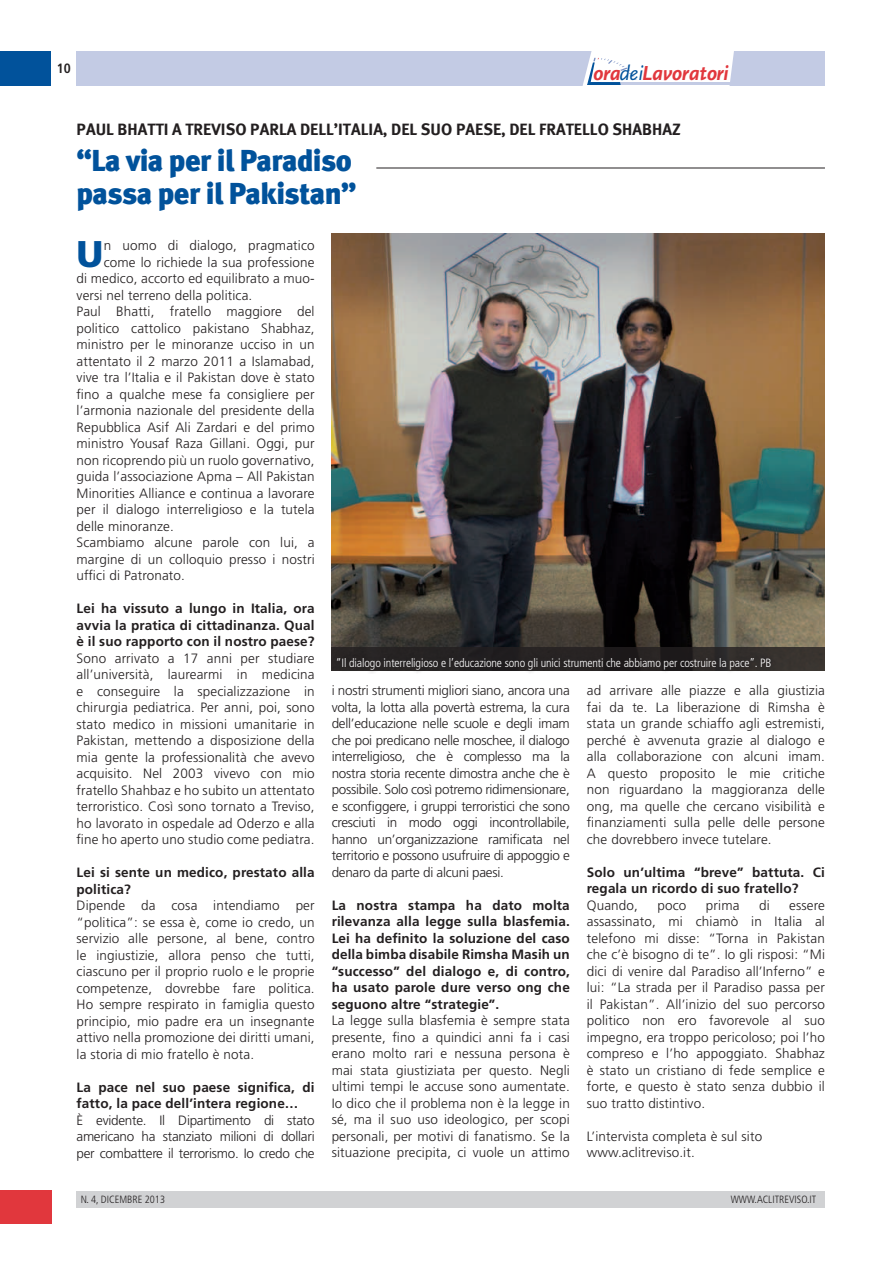
<style>
.page{position:relative;width:893px;height:1263px;background:#fff}
.page>*{position:absolute;margin:0;border:0;box-sizing:border-box;transform-origin:0 0}
.t1{font:900 37.2px "Frutiger LT Std";color:#01529b}
.t2{font:900 30px/33px "Meta";letter-spacing:-.02em;color:#01529b}
.t3{font:21.15px "Scala Sans Bold LF Italic";letter-spacing:-.01em;color:#e1373d}
.t4{font:700 16.5px "Meta";letter-spacing:.005em;color:#231f20}
.t5{font:300 13.5px/16.5px "Frutiger LT Std";letter-spacing:.01em;color:#231f20;text-align:justify}
.t6{font:700 13.5px/16.5px "Frutiger LT Std";letter-spacing:.01em;color:#231f20}
.t7{font:700 condensed 13.5px "Frutiger LT Std";color:#231f20}
.t8{font:300 condensed 12px "Frutiger LT Std";letter-spacing:-.01em;color:#fff}
.t9{font:300 condensed 10.5px "Frutiger LT Std";color:#231f20}
.s1{font-family:"Scala Sans";font-style:italic;color:#01529b}
</style>
<div class="page">
<hr style="left:376px;top:168px;width:449px;height:1px;background:#231f20">
<img style="left:332px;top:234px;width:493px;height:413px">
<svg style="left:332px;top:647px;width:493px;height:24px;background:#2c2826"></svg>
<div style="left:333px;top:653px;width:442px;height:21px;background:#231f20"></div>
<div style="left:0;top:51px;width:51px;height:34px;background:#01529b"></div>
<div style="left:77px;top:1191px;width:748px;height:16px;background:#d1d2d4"></div>
<div style="left:0;top:1191px;width:51px;height:33px;background:#e1373d"></div>
<div style="left:77px;top:51px;width:748px;height:34px;background:#c3cbe4"></div>
<svg style="left:582px;top:51px;width:152px;height:35px;background:#f0f3f8"></svg>
<p class="t7" style="left:57px;top:60px;width:16px">10</p>
<h3 class="t3" style="left:593px;top:62px;width:137px">ora<span class="s1">dei</span>Lavoratori</h3>
<p class="t4" style="left:77px;top:119px;width:606px">PAUL BHATTI A TREVISO PARLA DELL’ITALIA, DEL SU O PAESE, DEL FRATELLO SHABHAZ</p>
<h2 class="t2" style="left:77px;top:143px;width:282px">“La via per il Paradiso passa per il Pakistan”</h2>
<h1 class="t1" style="left:77px;top:231px;width:28px">U</h1>
<p class="t5" style="left:104px;top:237px;width:212px">n uomo di dialogo, pragmatico</p>
<p class="t5" style="left:104px;top:254px;width:212px">come lo richiede la sua professione</p>
<p class="t5" style="left:77px;top:270px;width:240px">di medico, accorto ed equilibrato a muo-</p>
<p class="t5" style="left:77px;top:287px;width:177px">versi nel terreno della politica.</p>
<p class="t5" style="left:77px;top:303px;width:240px">Paul Bhatti, fratello maggiore del</p>
<p class="t5" style="left:77px;top:320px;width:240px">politico cattolico pakistano Shabhaz,</p>
<p class="t5" style="left:77px;top:336px;width:240px">ministro per le minoranze ucciso in un</p>
<p class="t5" style="left:77px;top:353px;width:240px">attentato il 2 marzo 2011 a Islamabad,</p>
<p class="t5" style="left:77px;top:369px;width:240px">vive tra l’Italia e il Pakistan dove è stato</p>
<p class="t5" style="left:77px;top:386px;width:240px">fino a qualche mese fa consigliere per</p>
<p class="t5" style="left:77px;top:402px;width:240px">l’armonia nazionale del presidente della</p>
<p class="t5" style="left:77px;top:419px;width:240px">Repubblica Asif Ali Zardari e del primo</p>
<p class="t5" style="left:77px;top:435px;width:240px">ministro Yousaf Raza Gillani. Oggi, pur</p>
<p class="t5" style="left:77px;top:452px;width:240px">non ricoprendo più un ruolo governativo,</p>
<p class="t5" style="left:77px;top:468px;width:240px">guida l’associazione Apma – All Pakistan</p>
<p class="t5" style="left:77px;top:485px;width:240px">Minorities Alliance e continua a lavorare</p>
<p class="t5" style="left:77px;top:501px;width:240px">per il dialogo interreligioso e la tutela</p>
<p class="t5" style="left:77px;top:518px;width:99px">delle minoranze.</p>
<p class="t5" style="left:77px;top:534px;width:240px">Scambiamo alcune parole con lui, a</p>
<p class="t5" style="left:77px;top:551px;width:240px">margine di un colloquio presso i nostri</p>
<p class="t5" style="left:77px;top:567px;width:110px">uffici di Patronato.</p>
<p class="t6" style="left:77px;top:600px;width:240px;text-align:justify">Lei ha vissuto a lungo in Italia, ora avvia la pratica di cittadinanza. Qual è il suo rapporto con il nostro paese?</p>
<p class="t5" style="left:77px;top:650px;width:240px">Sono arrivato a 17 anni per studiare all’università, laurearmi in medicina e conseguire la specializzazione in chirurgia pediatrica. Per anni, poi, sono stato medico in missioni umanitarie in Pakistan, mettendo a disposizione della mia gente la professionalità che avevo acquisito. Nel 2003 vivevo con mio fratello Shahbaz e ho subito un attentato terroristico. Così sono tornato a Treviso, ho lavorato in ospedale ad Oderzo e alla fine ho aperto uno studio come pediatra.</p>
<p class="t6" style="left:77px;top:864px;width:240px">Lei si sente un medico, prestato alla politica?</p>
<p class="t5" style="left:77px;top:897px;width:240px">Dipende da cosa intendiamo per “politica”: se essa è, come io credo, un servizio alle persone, al bene, contro le ingiustizie, allora penso che tutti, ciascuno per il proprio ruolo e le proprie competenze, dovrebbe fare politica.<br>Ho sempre respirato in famiglia questo principio, mio padre era un insegnante attivo nella promozione dei diritti umani, la storia di mio fratello è nota.</p>
<p class="t6" style="left:77px;top:1079px;width:240px">La pace nel suo paese significa, di fatto, la pace dell’intera regione…</p>
<p class="t5" style="left:77px;top:1112px;width:240px">È evidente. Il Dipartimento di stato americano ha stanziato milioni di dollari per combattere il terrorismo. Io credo che</p>
<p class="t8" style="left:336px;top:656px;width:435px">“I l dialogo interreligioso e l’educazione sono gli unici strumenti che abbiamo per costruire la pace”. PB</p>
<p class="t5" style="left:587px;top:683px;width:240px">ad arrivare alle piazze e alla giustizia fai da te. La liberazione di Rimsha è stata un grande schiaffo agli estremisti, perché è avvenuta grazie al dialogo e alla collaborazione con alcuni imam.<br>A questo proposito le mie critiche non riguardano la maggioranza delle ong, ma quelle che cercano visibilità e finanziamenti sulla pelle delle persone che dovrebbero invece tutelare.</p>
<p class="t6" style="left:587px;top:864px;width:240px">Solo un’ultima “breve” battuta. Ci regala un ricordo di suo fratello?</p>
<p class="t5" style="left:587px;top:897px;width:53px">Quando,</p>
<p class="t5" style="left:657px;top:897px;width:30px">poco</p>
<p class="t5" style="left:706px;top:897px;width:35px">prima</p>
<p class="t5" style="left:759px;top:897px;width:12px">di</p>
<p class="t5" style="left:332px;top:683px;width:240px">i nostri strumenti migliori siano, ancora una volta, la lotta alla povertà estrema, la cura dell’educazione nelle scuole e degli imam che poi predicano nelle moschee, il dialogo interreligioso, che è complesso ma la nostra storia recente dimostra anche che è possibile. Solo così potremo ridimensionare, e sconfiggere, i gruppi terroristici che sono cresciuti in modo oggi incontrollabile, hanno un’organizzazione ramificata nel territorio e possono usufruire di appoggio e denaro da parte di alcuni paesi.</p>
<p class="t6" style="left:332px;top:897px;width:240px;text-align:justify">La nostra stampa ha dato molta rilevanza alla legge sulla blasfemia.<br>Lei ha definito la soluzione del caso della bimba disabile Rimsha Masih un “successo” del dialogo e, di contro, ha usato parole dure verso ong che seguono altre “strategie”.</p>
<p class="t5" style="left:332px;top:1013px;width:240px">La legge sulla blasfemia è sempre stata presente, fino a quindici anni fa i casi erano molto rari e nessuna persona è mai stata giustiziata per questo. Negli ultimi tempi le accuse sono aumentate.<br>Io dico che il problema non è la legge in sé, ma il suo uso ideologico, per scopi personali, per motivi di fanatismo. Se la situazione precipita, ci vuole un attimo</p>
<p class="t5" style="left:587px;top:897px;width:240px;text-indent:202px">essere assassinato, mi chiamò in Italia al telefono mi disse: “Torna in Pakistan che c’è bisogno di te”. Io gli risposi: “Mi dici di venire dal Paradiso all’Inferno” e lui: “La strada per il Paradiso passa per il Pakistan”. All’inizio del suo percorso politico non ero favorevole al suo impegno, era troppo pericoloso; poi l’ho compreso e l’ho appoggiato. Shabhaz è stato un cristiano di fede semplice e forte, e questo è stato senza dubbio il suo tratto distintivo.</p>
<p class="t5" style="left:587px;top:1128px;width:177px">L’intervista completa è sul sito www.aclitreviso.it.</p>
<p class="t9" style="left:81px;top:1193px;width:86px">n. 4, Dicembre 2013</p>
<p class="t9" style="left:731px;top:1193px;width:87px">www.aclitreviso.it</p>
</div>
